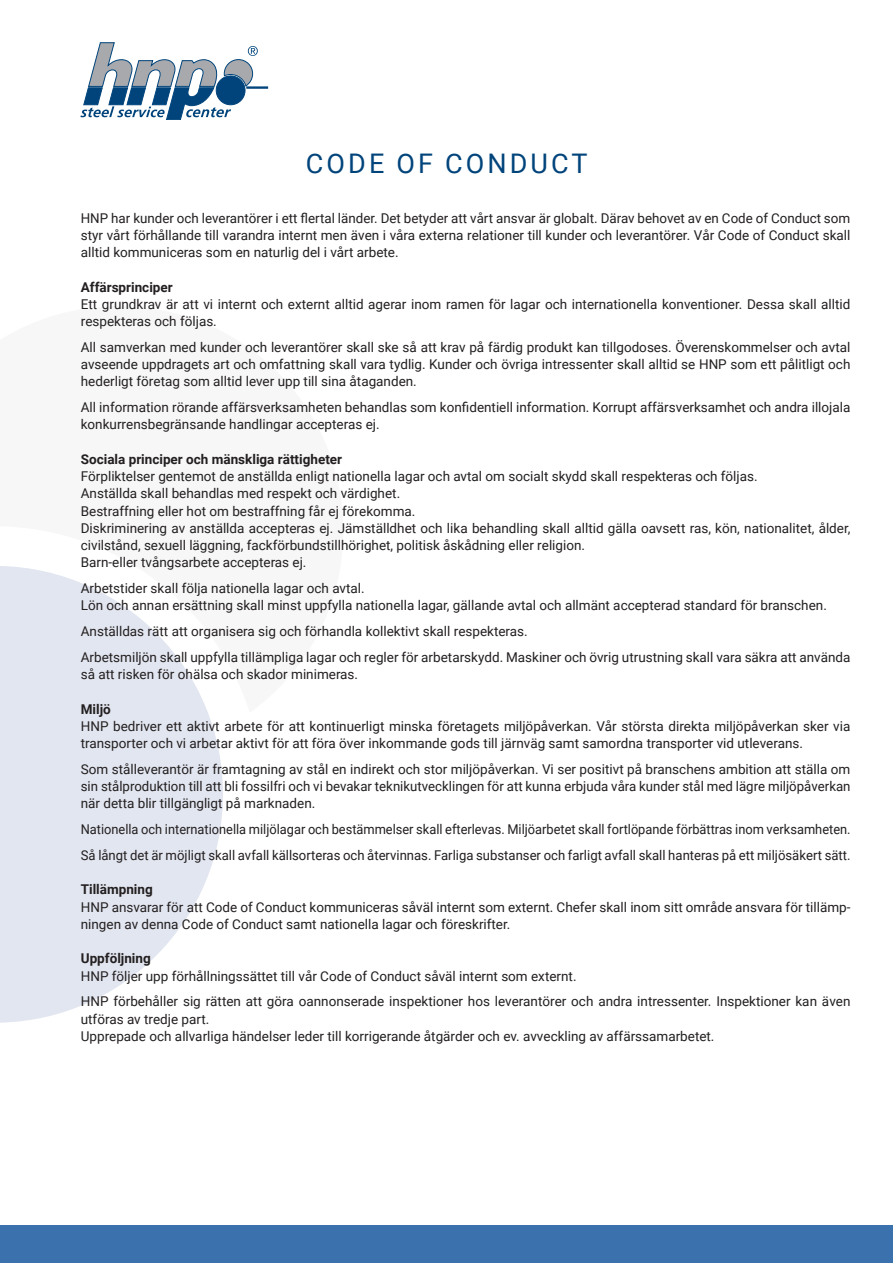
<style>
.page{position:relative;width:893px;height:1263px;background:#fff}
.page>*{position:absolute;margin:0;border:0;box-sizing:border-box;transform-origin:0 0}
.t1{font:27px "Roboto";letter-spacing:.115em;color:#00447b}
.t2{font:13.5px/17.2px "Roboto";color:#231f20}
.t3{font:13.5px/25.8px "Roboto";color:#231f20;scale:.95 1}
.t4{font:700 13.5px "Roboto";color:#231f20}
</style>
<div class="page">
<div style="left:0;top:1226px;width:893px;height:37px;background:#3b71ac"></div>
<svg style="left:0;top:713px;width:223px;height:310px;fill:#e2e6f0"></svg>
<svg style="left:0;top:566px;width:208px;height:147px;fill:#e2e6f0"></svg>
<svg style="left:80px;top:43px;width:188px;height:77px"></svg>
<h1 class="t1" style="left:306px;top:144px;width:283px">CODE OF CONDUCT</h1>
<p class="t2" style="left:81px;top:209px;width:771px;text-align:justify">HNP har kunder och leverantörer i ett flertal länder. Det betyder att vårt ansvar är globalt. Därav behovet av en Code of Conduct som styr vårt förhållande till varandra internt men även i våra externa relationer till kunder och leverantörer. Vår Code of Conduct skall alltid kommuniceras som en naturlig del i vårt arbete.</p>
<p class="t4" style="left:81px;top:277px;width:93px">Affärsprinciper</p>
<p class="t2" style="left:81px;top:295px;width:771px">Ett grundkrav är att vi internt och externt alltid agerar inom ramen för lagar och internationella konventioner. Dessa skall alltid respekteras och följas.</p>
<p class="t2" style="left:81px;top:338px;width:771px;text-align:justify">All samverkan med kunder och leverantörer skall ske så att krav på färdig produkt kan tillgodoses. Överenskommelser och avtal avseende uppdragets art och omfattning skall vara tydlig. Kunder och övriga intressenter skall alltid se HNP som ett pålitligt och hederligt företag som alltid lever upp till sina åtaganden.</p>
<p class="t2" style="left:81px;top:398px;width:771px">All information rörande affärsverksamheten behandlas som konfidentiell information. Korrupt affärsverksamhet och andra illojala konkurrensbegränsande handlingar accepteras ej.</p>
<p class="t4" style="left:81px;top:450px;width:263px">Sociala principer och mänskliga rättigheter</p>
<p class="t2" style="left:81px;top:467px;width:771px">Förpliktelser gentemot de anställda enligt nationella lagar och avtal om socialt skydd skall respekteras och följas.<br>Anställda skall behandlas med respekt och värdighet.<br>Bestraffning eller hot om bestraffning får ej förekomma.<br>Diskriminering av anställda accepteras ej. Jämställdhet och lika behandling skall alltid gälla oavsett ras, kön, nationalitet, ålder, civilstånd, sexuell läggning, fackförbundstillhörighet, politisk åskådning eller religion.<br>Barn-eller tvångsarbete accepteras ej.</p>
<p class="t2" style="left:81px;top:579px;width:748px">Arbetstider skall följa nationella lagar och avtal.<br>Lön och annan ersättning skall minst uppfylla nationella lagar, gällande avtal och allmänt accepterad standard för branschen.</p>
<p class="t2" style="left:81px;top:618px;width:771px;line-height:25.8px">Anställdas rätt att organisera sig och förhandla kollektivt skall respekteras.<br>Arbetsmiljön skall uppfylla tillämpliga lagar och regler för arbetarskydd. Maskiner och övrig utrustning skall vara säkra att använda</p>
<p class="t2" style="left:81px;top:665px;width:279px">så att risken för ohälsa och skador minimeras.</p>
<p class="t4" style="left:81px;top:699px;width:32px">Miljö</p>
<p class="t2" style="left:81px;top:717px;width:771px">HNP bedriver ett aktivt arbete för att kontinuerligt minska företagets miljöpåverkan. Vår största direkta miljöpåverkan sker via transporter och vi arbetar aktivt för att föra över inkommande gods till järnväg samt samordna transporter vid utleverans.</p>
<p class="t2" style="left:81px;top:760px;width:771px;text-align:justify">Som stålleverantör är framtagning av stål en indirekt och stor miljöpåverkan. Vi ser positivt på branschens ambition att ställa om sin stålproduktion till att bli fossilfri och vi bevakar teknikutvecklingen för att kunna erbjuda våra kunder stål med lägre miljöpåverkan när detta blir tillgängligt på marknaden.</p>
<p class="t3" style="left:81px;top:816px;width:812px">Nationella och internationella miljölagar och bestämmelser skall efterlevas. Miljöarbetet skall fortlöpande förbättras inom verksamheten.<br>Så långt det är möjligt skall avfall källsorteras och återvinnas. Farliga substanser och farligt avfall skall hanteras på ett miljösäkert sätt.</p>
<p class="t4" style="left:81px;top:880px;width:74px">Tillämpning</p>
<p class="t2" style="left:81px;top:898px;width:771px">HNP ansvarar för att Code of Conduct kommuniceras såväl internt som externt. Chefer skall inom sitt område ansvara för tillämp&shy;ningen av denna Code of Conduct samt nationella lagar och föreskrifter.</p>
<p class="t4" style="left:81px;top:949px;width:72px">Uppföljning</p>
<p class="t2" style="left:81px;top:962px;width:771px;line-height:25.8px">HNP följer upp förhållningssättet till vår Code of Conduct såväl internt som externt.<br>HNP förbehåller sig rätten att göra oannonserade inspektioner hos leverantörer och andra intressenter. Inspektioner kan även</p>
<p class="t2" style="left:81px;top:1010px;width:635px">utföras av tredje part.<br>Upprepade och allvarliga händelser leder till korrigerande åtgärder och ev. avveckling av affärssamarbetet.</p>
</div>
